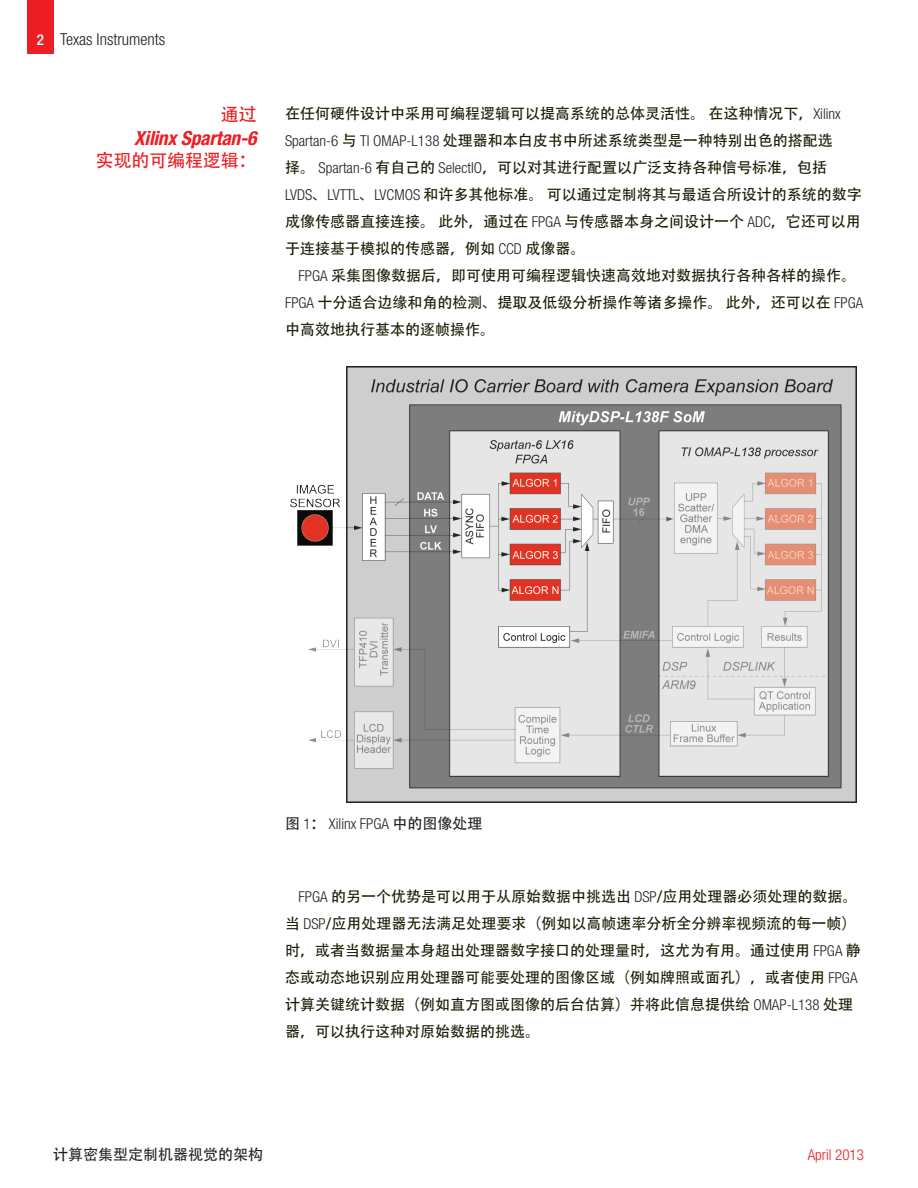
<style>
.page{position:relative;width:918px;height:1188px;background:#fff}
.page>*{position:absolute;margin:0;border:0;box-sizing:border-box;transform-origin:0 0}
.t1{font:italic 700 condensed 19.5px "Helvetica Neue LT Std";letter-spacing:-.01em;color:#ee1d23}
.t2{font:18px "Adobe Heiti Std";letter-spacing:-.01em;color:#ee1d23}
.t3{font:300 condensed 16.5px "Helvetica Neue LT Std";color:#231f20}
.t4{font:15px/27px "Adobe Heiti Std";color:#191a00}
.t5{font:300 condensed 15px "Helvetica Neue LT Std";color:#231f20}
.t6{font:15px "Adobe Heiti Std";color:#231f20}
.t7{font:300 condensed 15px "Helvetica Neue LT Std";color:#ee1d23}
.s1{font-weight:500;font-size:15px;color:#fff}
.s2{font-family:"Helvetica Neue LT Std";font-weight:300;font-stretch:condensed;color:#231f20}
.s3{font-family:"Adobe Heiti Std";font-weight:400;font-stretch:normal}
</style>
<div class="page">
<div style="left:27px;top:0;width:27px;height:54px;background:#ee1d23"></div>
<img style="left:290px;top:367px;width:566px;height:435px">
<p class="t3" style="left:37px;top:30px;width:130px"><span class="s1">2</span> Texas Instruments</p>
<p class="t2" style="left:221px;top:104px;width:37px">通过</p>
<h1 class="t1" style="left:134px;top:126px;width:124px">Xilinx Spartan-6</h1>
<p class="t2" style="left:96px;top:149px;width:162px">实现的可编程逻辑：</p>
<p class="t4" style="left:285px;top:100px;width:578px">在任何硬件设计中采用可编程逻辑可以提高系统的总体灵活性。 在这种情况下，<span class="s2">Xilinx Spartan-6</span> 与 <span class="s2">TI OMAP-L138</span> 处理器和本白皮书中所述系统类型是一种特别出色的搭配选<br>择。 <span class="s2">Spartan-6</span> 有自己的 <span class="s2">SelectIO</span>，可以对其进行配置以广泛支持各种信号标准，包括<br><span class="s2">LVDS</span>、<span class="s2">LVTTL</span>、<span class="s2">LVCMOS</span> 和许多其他标准。 可以通过定制将其与最适合所设计的系统的数字成像传感器直接连接。 此外，通过在 <span class="s2">FPGA</span> 与传感器本身之间设计一个 <span class="s2">ADC</span>，它还可以用于连接基于模拟的传感器，例如 <span class="s2">CCD</span> 成像器。</p>
<p class="t4" style="left:285px;top:262px;width:580px;text-indent:14px"><span class="s2">FPGA</span> 采集图像数据后，即可使用可编程逻辑快速高效地对数据执行各种各样的操作。<br><span class="s2">FPGA</span> 十分适合边缘和角的检测、提取及低级分析操作等诸多操作。 此外，还可以在 <span class="s2">FPGA</span>中高效地执行基本的逐帧操作。</p>
<p class="t5" style="left:285px;top:815px;width:199px"><span class="s3">图</span> 1<span class="s3">：</span> Xilinx FPGA <span class="s3">中的图像处理</span></p>
<p class="t4" style="left:285px;top:883px;width:577px;text-indent:14px"><span class="s2">FPGA</span> 的另一个优势是可以用于从原始数据中挑选出 <span class="s2">DSP</span>/应用处理器必须处理的数据。当 <span class="s2">DSP</span>/应用处理器无法满足处理要求（例如以高帧速率分析全分辨率视频流的每一帧）时，或者当数据量本身超出处理器数字接口的处理量时，这尤为有用。通过使用 <span class="s2">FPGA</span> 静态或动态地识别应用处理器可能要处理的图像区域（例如牌照或面孔），或者使用 <span class="s2">FPGA</span>计算关键统计数据（例如直方图或图像的后台估算）并将此信息提供给 <span class="s2">OMAP-L138</span> 处理器，可以执行这种对原始数据的挑选。</p>
<p class="t6" style="left:53px;top:1145px;width:211px">计算密集型定制机器视觉的架构</p>
<p class="t7" style="left:808px;top:1146px;width:58px">April 2013</p>
</div>
